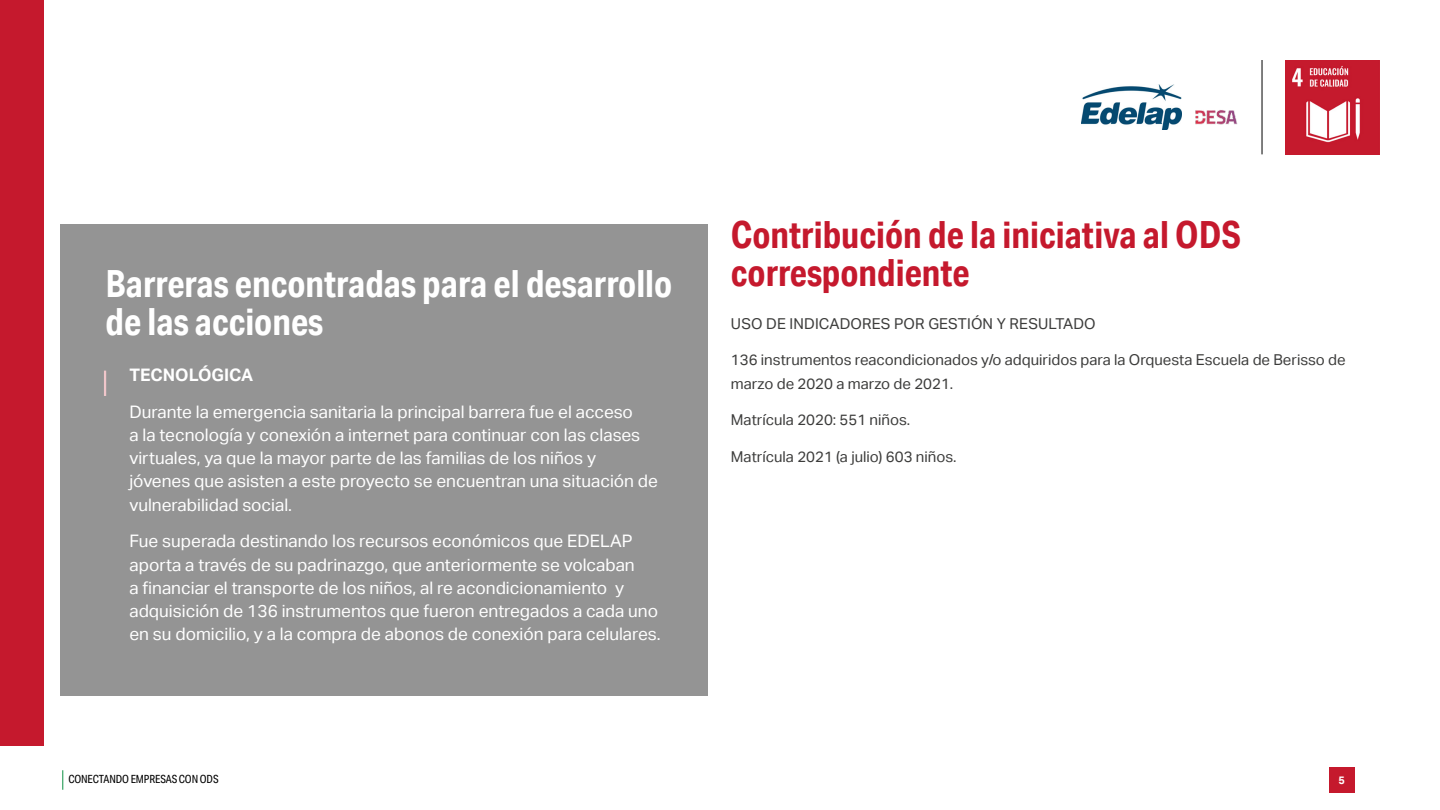
<style>
.page{position:relative;width:1440px;height:810px;background:#fff}
.page>*{position:absolute;margin:0;border:0;box-sizing:border-box;transform-origin:0 0}
.t1{font:700 37.5px/38.2px "Aktiv Grotesk Cd";color:#fff}
.t2{font:700 37.5px/38.2px "Aktiv Grotesk Cd";color:#c5192d}
.t3{font:17.25px/23.2px "Aktiv Grotesk";color:#fff}
.t4{font:700 17.25px "Aktiv Grotesk";color:#fff}
.t5{font:15px/23.2px "Aktiv Grotesk";color:#3c3c3b}
.t6{font:11.25px "Aktiv Grotesk Cd";letter-spacing:-.01em;color:#000}
.t7{font:700 10.88px "Aktiv Grotesk";color:#fff}
</style>
<div class="page">
<svg style="left:62px;top:770px;width:1px;height:20px"></svg>
<div style="left:1329px;top:767px;width:25px;height:26px;background:#c5192d"></div>
<img style="left:1285px;top:60px;width:95px;height:95px">
<hr style="left:1262px;top:60px;width:1px;height:94px;background:#000">
<img style="left:1081px;top:84px;width:100px;height:46px">
<img style="left:1195px;top:110px;width:43px;height:15px">
<div style="left:0;top:0;width:44px;height:746px;background:#c5192d"></div>
<div style="left:60px;top:225px;width:648px;height:471px;background:#949494"></div>
<hr style="left:104px;top:371px;width:2px;height:25px;background:#f0c6ca">
<h1 class="t1" style="left:106px;top:264px;width:568px">Barreras encontradas para el desarrollo de las acciones</h1>
<p class="t4" style="left:129px;top:365px;width:125px">TECNOLÓGICA</p>
<p class="t3" style="left:129px;top:400px;width:530px">Durante la emergencia sanitaria la principal barrera fue el acceso<br>a la tecnología y conexión a internet para continuar con las clases virtuales, ya que la mayor parte de las familias de los niños y jóvenes que asisten a este proyecto se encuentran una situación de vulnerabilidad social.</p>
<p class="t3" style="left:129px;top:530px;width:533px">Fue superada destinando los recursos económicos que EDELAP aporta a través de su padrinazgo, que anteriormente se volcaban<br>a financiar el transporte de los niños, al re acondicionamiento y adquisición de 136 instrumentos que fueron entregados a cada uno en su domicilio, y a la compra de abonos de conexión para celulares.</p>
<h1 class="t2" style="left:731px;top:215px;width:512px">Contribución de la iniciativa al ODS correspondiente</h1>
<p class="t5" style="left:731px;top:312px;width:366px">USO DE INDICADORES POR GESTIÓN Y RESULTADO</p>
<p class="t5" style="left:731px;top:349px;width:616px">136 instrumentos reacondicionados y/o adquiridos para la Orquesta Escuela de Berisso de marzo de 2020 a marzo de 2021.</p>
<p class="t5" style="left:731px;top:409px;width:181px">Matrícula 2020: 551 niños.</p>
<p class="t5" style="left:731px;top:445px;width:227px">Matrícula 2021 (a julio) 603 niños.</p>
<p class="t6" style="left:68px;top:773px;width:152px">CONECTANDO EMPRESAS CON ODS</p>
<p class="t7" style="left:1338px;top:774px;width:8px">5</p>
</div>
